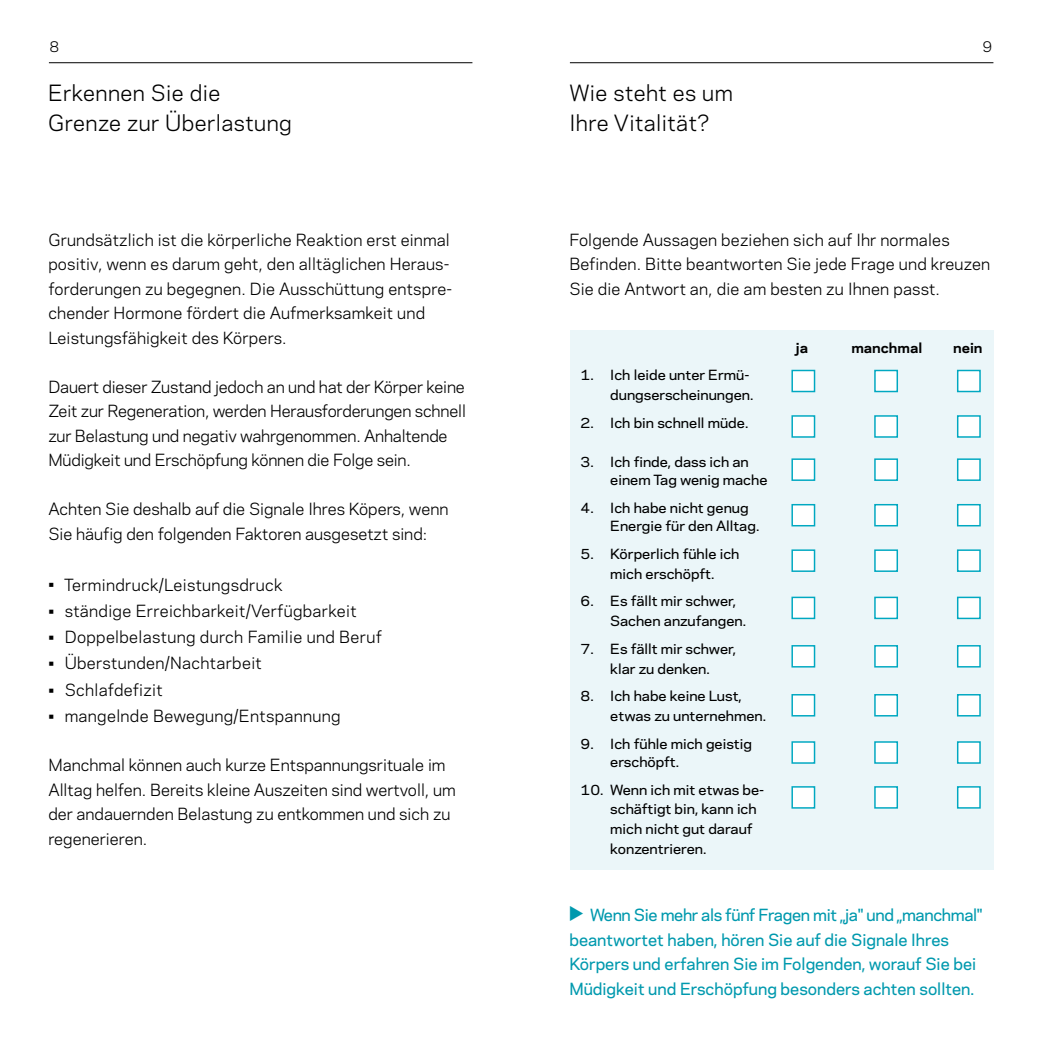
<style>
.page{position:relative;width:1042px;height:1042px;background:#fff}
.page>*{position:absolute;margin:0;border:0;box-sizing:border-box;transform-origin:0 0}
.t1{font:21px/29.8px "Galaxie Polaris";letter-spacing:.02em;color:#000}
.t2{font:15.75px/24.5px "Galaxie Polaris";color:#000}
.t3{font:500 15.75px/24.5px "Galaxie Polaris";color:#0099ae}
.t4{font:15.75px "Galaxie Polaris";letter-spacing:.02em;color:#000}
.t5{font:14px "Galaxie Polaris";color:#000}
.t6{font:500 13.12px/19.8px "Galaxie Polaris";color:#000;scale:1.06 1}
.t7{font:700 13.12px "Galaxie Polaris";color:#000;scale:1.06 1}
.s1{font-weight:700;font-size:19.25px}
</style>
<div class="page">
<hr style="left:49px;top:62px;width:423px;height:1px;background:#000">
<hr style="left:570px;top:62px;width:423px;height:1px;background:#000">
<div style="left:570px;top:330px;width:423px;height:539px;background:#ebf6f9"></div>
<div style="left:791px;top:370px;width:24px;height:22px;background:#fff;border:1px solid #00a8c1"></div>
<div style="left:791px;top:415px;width:24px;height:23px;background:#fff;border:1px solid #00a8c1"></div>
<div style="left:791px;top:458px;width:24px;height:23px;background:#fff;border:1px solid #00a8c1"></div>
<div style="left:791px;top:504px;width:24px;height:22px;background:#fff;border:1px solid #00a8c1"></div>
<div style="left:791px;top:645px;width:24px;height:22px;background:#fff;border:1px solid #00a8c1"></div>
<div style="left:791px;top:549px;width:24px;height:23px;background:#fff;border:1px solid #00a8c1"></div>
<div style="left:791px;top:694px;width:24px;height:22px;background:#fff;border:1px solid #00a8c1"></div>
<div style="left:791px;top:597px;width:24px;height:22px;background:#fff;border:1px solid #00a8c1"></div>
<div style="left:791px;top:741px;width:24px;height:23px;background:#fff;border:1px solid #00a8c1"></div>
<div style="left:791px;top:786px;width:24px;height:22px;background:#fff;border:1px solid #00a8c1"></div>
<div style="left:874px;top:370px;width:24px;height:22px;background:#fff;border:1px solid #00a8c1"></div>
<div style="left:874px;top:415px;width:24px;height:23px;background:#fff;border:1px solid #00a8c1"></div>
<div style="left:874px;top:458px;width:24px;height:23px;background:#fff;border:1px solid #00a8c1"></div>
<div style="left:874px;top:504px;width:24px;height:22px;background:#fff;border:1px solid #00a8c1"></div>
<div style="left:874px;top:645px;width:24px;height:22px;background:#fff;border:1px solid #00a8c1"></div>
<div style="left:874px;top:549px;width:24px;height:23px;background:#fff;border:1px solid #00a8c1"></div>
<div style="left:874px;top:694px;width:24px;height:22px;background:#fff;border:1px solid #00a8c1"></div>
<div style="left:874px;top:597px;width:24px;height:22px;background:#fff;border:1px solid #00a8c1"></div>
<div style="left:874px;top:741px;width:24px;height:23px;background:#fff;border:1px solid #00a8c1"></div>
<div style="left:874px;top:786px;width:24px;height:22px;background:#fff;border:1px solid #00a8c1"></div>
<div style="left:957px;top:370px;width:24px;height:22px;background:#fff;border:1px solid #00a8c1"></div>
<div style="left:957px;top:415px;width:24px;height:23px;background:#fff;border:1px solid #00a8c1"></div>
<div style="left:957px;top:458px;width:24px;height:23px;background:#fff;border:1px solid #00a8c1"></div>
<div style="left:957px;top:504px;width:24px;height:22px;background:#fff;border:1px solid #00a8c1"></div>
<div style="left:957px;top:645px;width:24px;height:22px;background:#fff;border:1px solid #00a8c1"></div>
<div style="left:957px;top:549px;width:24px;height:23px;background:#fff;border:1px solid #00a8c1"></div>
<div style="left:957px;top:694px;width:24px;height:22px;background:#fff;border:1px solid #00a8c1"></div>
<div style="left:957px;top:597px;width:24px;height:22px;background:#fff;border:1px solid #00a8c1"></div>
<div style="left:957px;top:741px;width:24px;height:23px;background:#fff;border:1px solid #00a8c1"></div>
<div style="left:957px;top:786px;width:24px;height:22px;background:#fff;border:1px solid #00a8c1"></div>
<p class="t5" style="left:50px;top:36px;width:11px">8</p>
<p class="t5" style="left:982px;top:36px;width:11px">9</p>
<h1 class="t1" style="left:48px;top:77px;width:245px">Erkennen Sie die<br>Grenze zur Überlastung</h1>
<h1 class="t1" style="left:569px;top:77px;width:165px">Wie steht es um<br>Ihre Vitalität?</h1>
<p class="t2" style="left:48px;top:227px;width:405px">Grundsätzlich ist die körperliche Reaktion erst einmal positiv, wenn es darum geht, den alltäglichen Heraus&shy;forderungen zu begegnen. Die Ausschüttung entspre&shy;chender Hormone fördert die Aufmerksamkeit und Leistungsfähigkeit des Körpers.</p>
<p class="t2" style="left:48px;top:374px;width:419px">Dauert dieser Zustand jedoch an und hat der Körper keine Zeit zur Regeneration, werden Herausforderungen schnell zur Belastung und negativ wahrgenommen. Anhaltende Müdigkeit und Erschöpfung können die Folge sein.</p>
<p class="t2" style="left:48px;top:496px;width:401px">Achten Sie deshalb auf die Signale Ihres Köpers, wenn<br>Sie häufig den folgenden Faktoren ausgesetzt sind:</p>
<p class="t4" style="left:48px;top:573px;width:236px">• Termindruck/Leistungsdruck</p>
<p class="t4" style="left:48px;top:599px;width:310px">• ständige Erreichbarkeit/Verfügbarkeit</p>
<p class="t4" style="left:48px;top:625px;width:335px">• Doppelbelastung durch Familie und Beruf</p>
<p class="t4" style="left:48px;top:651px;width:215px">• Überstunden/Nachtarbeit</p>
<p class="t4" style="left:48px;top:678px;width:116px">• Schlafdefizit</p>
<p class="t4" style="left:48px;top:704px;width:294px">• mangelnde Bewegung/Entspannung</p>
<p class="t2" style="left:48px;top:752px;width:409px">Manchmal können auch kurze Entspannungsrituale im Alltag helfen. Bereits kleine Auszeiten sind wertvoll, um der andauernden Belastung zu entkommen und sich zu regenerieren.</p>
<p class="t2" style="left:569px;top:227px;width:422px">Folgende Aussagen beziehen sich auf Ihr normales<br>Befinden. Bitte beantworten Sie jede Frage und kreuzen<br>Sie die Antwort an, die am besten zu Ihnen passt.</p>
<p class="t6" style="left:610px;top:364px;width:136px;text-indent:-30px">1. Ich leide unter Ermü&shy;dungserscheinungen.</p>
<p class="t6" style="left:580px;top:412px;width:160px">2. Ich bin schnell müde.</p>
<p class="t6" style="left:610px;top:452px;width:150px;line-height:18.2px;text-indent:-30px">3. Ich finde, dass ich an einem Tag wenig mache</p>
<p class="t6" style="left:610px;top:498px;width:142px;line-height:18.2px;text-indent:-30px">4. Ich habe nicht genug<br>Energie für den Alltag.</p>
<p class="t6" style="left:580px;top:543px;width:151px;text-align:center">5. Körperlich fühle ich mich erschöpft.</p>
<p class="t6" style="left:610px;top:590px;width:130px;text-indent:-30px">6. Es fällt mir schwer,<br>Sachen anzufangen.</p>
<p class="t6" style="left:580px;top:638px;width:148px;text-align:center">7. Es fällt mir schwer, klar zu denken.</p>
<p class="t6" style="left:610px;top:685px;width:148px;text-indent:-30px">8. Ich habe keine Lust, etwas zu unternehmen.</p>
<p class="t6" style="left:610px;top:734px;width:135px;line-height:18.2px;text-indent:-30px">9. Ich fühle mich geistig erschöpft.</p>
<p class="t6" style="left:610px;top:779px;width:147px;text-indent:-30px">10. Wenn ich mit etwas be&shy;schäftigt bin, kann ich mich nicht gut darauf konzentrieren.</p>
<p class="t7" style="left:796px;top:338px;width:13px">ja</p>
<p class="t7" style="left:851px;top:338px;width:68px">manchmal</p>
<p class="t7" style="left:953px;top:338px;width:29px">nein</p>
<p class="t3" style="left:569px;top:902px;width:415px"><span class="s1">►</span> Wenn Sie mehr als fünf Fragen mit „ja" und „manchmal" beantwortet haben, hören Sie auf die Signale Ihres Körpers und erfahren Sie im Folgenden, worauf Sie bei Müdigkeit und Erschöpfung besonders achten sollten.</p>
</div>
